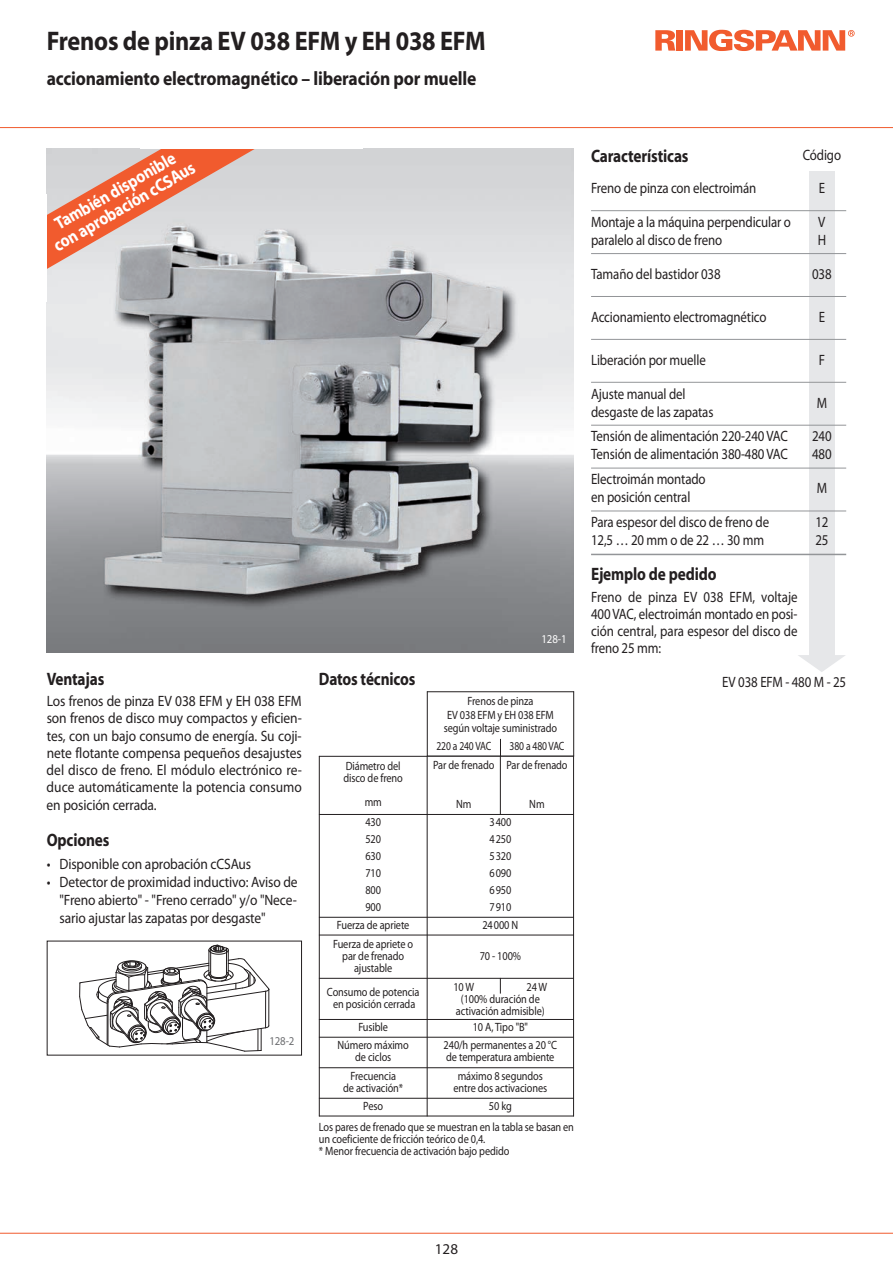
<style>
.page{position:relative;width:893px;height:1263px;background:#fff}
.page>*{position:absolute;margin:0;border:0;box-sizing:border-box;transform-origin:0 0}
.t1{font:700 27px "Myriad Pro";letter-spacing:-.01em;color:#231f20;scale:.9 1}
.t2{font:700 19.5px "Myriad Pro";letter-spacing:-.01em;color:#231f20;scale:.9 1}
.t3{font:700 18px/18px "Myriad Pro";color:#fff;text-align:center;scale:.88 1}
.t4{font:700 18px "Myriad Pro";letter-spacing:-.01em;color:#231f20;scale:.85 1}
.t5{font:700 18px "Myriad";letter-spacing:-.01em;color:#231f20;scale:.85 1}
.t6{font:15px/18px "Myriad Pro";letter-spacing:-.01em;color:#231f20;scale:.86 1}
.t7{font:15px/17.2px "Myriad Pro";letter-spacing:-.01em;color:#231f20;text-align:justify;scale:.9 1}
.t8{font:15px "Myriad Pro";letter-spacing:-.01em;color:#231f20}
.t9{font:12px/12px "Myriad Pro";letter-spacing:-.01em;color:#231f20;text-align:center;scale:.86 1}
.t10{font:12px "Myriad Pro";letter-spacing:-.01em;color:#231f20;scale:.8 1}
.t11{font:12px "Myriad";color:#fff;scale:.9 1}
.t12{font:12px "Myriad Pro";color:#6c6d70;scale:.9 1}
</style>
<div class="page">
<img style="left:47px;top:149px;width:527px;height:504px">
<hr style="left:0;top:1233px;width:893px;height:1px;background:#f15b2e">
<svg style="left:675px;top:30px;width:2px;height:21px"></svg>
<svg style="left:655px;top:30px;width:20px;height:21px"></svg>
<div style="left:677px;top:30px;width:6px;height:21px;background:#f15b2e"></div>
<svg style="left:685px;top:30px;width:170px;height:21px"></svg>
<svg style="left:0;top:128px;width:314px;height:169px;background:#d7bbb4"></svg>
<div style="left:140px;top:24px;width:223px;height:125px;background:#fff"></div>
<div style="left:0;top:194px;width:47px;height:107px;background:#fff"></div>
<hr style="left:0;top:127px;width:893px;height:1px;background:#f15b2e">
<div style="left:809px;top:171px;width:25px;height:489px;background:#e6e7e9"></div>
<svg style="left:798px;top:655px;width:47px;height:17px"></svg>
<svg style="left:79px;top:944px;width:190px;height:107px"></svg>
<hr style="left:591px;top:210px;width:255px;height:1px;background:#939598">
<hr style="left:591px;top:253px;width:255px;height:1px;background:#939598">
<hr style="left:591px;top:296px;width:255px;height:1px;background:#939598">
<hr style="left:591px;top:339px;width:255px;height:1px;background:#939598">
<hr style="left:591px;top:382px;width:255px;height:1px;background:#939598">
<hr style="left:591px;top:425px;width:255px;height:1px;background:#939598">
<hr style="left:591px;top:468px;width:255px;height:1px;background:#939598">
<hr style="left:591px;top:511px;width:255px;height:1px;background:#939598">
<hr style="left:591px;top:554px;width:255px;height:1px;background:#939598">
<hr style="left:427px;top:691px;width:1px;height:65px;background:#231f20">
<svg style="left:500px;top:739px;width:1px;height:17px"></svg>
<hr style="left:573px;top:691px;width:1px;height:65px;background:#231f20">
<hr style="left:427px;top:691px;width:147px;height:1px;background:#231f20">
<hr style="left:319px;top:756px;width:1px;height:360px;background:#231f20">
<hr style="left:427px;top:756px;width:1px;height:360px;background:#231f20">
<hr style="left:500px;top:756px;width:1px;height:59px;background:#231f20">
<svg style="left:500px;top:979px;width:1px;height:14px"></svg>
<hr style="left:573px;top:756px;width:1px;height:360px;background:#231f20">
<hr style="left:319px;top:756px;width:255px;height:1px;background:#231f20">
<hr style="left:319px;top:814px;width:255px;height:1px;background:#231f20">
<hr style="left:319px;top:917px;width:255px;height:1px;background:#231f20">
<hr style="left:319px;top:935px;width:255px;height:1px;background:#231f20">
<hr style="left:319px;top:978px;width:255px;height:1px;background:#231f20">
<hr style="left:319px;top:1019px;width:255px;height:1px;background:#231f20">
<hr style="left:319px;top:1037px;width:255px;height:1px;background:#231f20">
<hr style="left:319px;top:1067px;width:255px;height:1px;background:#231f20">
<hr style="left:319px;top:1098px;width:255px;height:1px;background:#231f20">
<hr style="left:319px;top:1116px;width:255px;height:1px;background:#231f20">
<h1 class="t1" style="left:47px;top:31px;width:489px">Frenos de pinza EV 038 EFM y EH 038 EFM</h1>
<h2 class="t2" style="left:47px;top:71px;width:479px">accionamiento electromagnético – liberación por muelle</h2>
<h3 class="t3" style="left:42px;top:224px;width:184px;rotate:-30deg">También disponible con aprobación cCSAus</h3>
<p class="t11" style="left:541px;top:634px;width:29px">128-1</p>
<h3 class="t4" style="left:591px;top:150px;width:116px">Características</h3>
<p class="t6" style="left:803px;top:147px;width:46px">Código</p>
<p class="t6" style="left:591px;top:180px;width:194px">Freno de pinza con electroimán</p>
<p class="t6" style="left:819px;top:180px;width:9px">E</p>
<p class="t6" style="left:591px;top:214px;width:234px">Montaje a la máquina perpendicular o paralelo al disco de freno</p>
<p class="t6" style="left:818px;top:214px;width:11px">V<br>H</p>
<p class="t6" style="left:591px;top:266px;width:152px">Tamaño del bastidor 038</p>
<p class="t6" style="left:812px;top:266px;width:24px">038</p>
<p class="t6" style="left:591px;top:309px;width:206px">Accionamiento electromagnético</p>
<p class="t6" style="left:819px;top:309px;width:9px">E</p>
<p class="t6" style="left:591px;top:352px;width:135px">Liberación por muelle</p>
<p class="t6" style="left:819px;top:352px;width:9px">F</p>
<p class="t6" style="left:591px;top:386px;width:144px">Ajuste manual del desgaste de las zapatas</p>
<p class="t6" style="left:817px;top:395px;width:14px">M</p>
<p class="t6" style="left:591px;top:429px;width:230px">Tensión de alimentación 220-240 VAC<br>Tensión de alimentación 380-480 VAC</p>
<p class="t6" style="left:812px;top:428px;width:24px">240<br>480</p>
<p class="t6" style="left:591px;top:471px;width:135px">Electroimán montado en posición central</p>
<p class="t6" style="left:817px;top:480px;width:14px">M</p>
<p class="t6" style="left:591px;top:514px;width:209px">Para espesor del disco de freno de<br>12,5 … 20 mm o de 22 … 30 mm</p>
<p class="t6" style="left:815px;top:514px;width:17px">12<br>25</p>
<h3 class="t4" style="left:591px;top:567px;width:149px">Ejemplo de pedido</h3>
<p class="t6" style="left:591px;top:589px;width:242px;line-height:17.2px;text-align:justify">Freno de pinza EV 038 EFM, voltaje 400 VAC, electroimán montado en posi&shy;ción central, para espesor del disco de freno 25 mm:</p>
<h3 class="t5" style="left:47px;top:672px;width:69px">Ventajas</h3>
<p class="t7" style="left:47px;top:694px;width:285px">Los frenos de pinza EV 038 EFM y EH 038 EFM son frenos de disco muy compactos y eficien&shy;tes, con un bajo consumo de energía. Su coji&shy;nete flotante compensa pequeños desajustes del disco de freno. El módulo electrónico re&shy;duce automáticamente la potencia consumo en posición cerrada.</p>
<h3 class="t5" style="left:47px;top:833px;width:75px">Opciones</h3>
<p class="t7" style="left:47px;top:856px;width:229px">• Disponible con aprobación cCSAus</p>
<p class="t7" style="left:60px;top:874px;width:266px;line-height:18px;text-indent:-13px">• Detector de proximidad inductivo: Aviso de "Freno abierto" - "Freno cerrado" y/o "Nece&shy;sario ajustar las zapatas por desgaste"</p>
<p class="t12" style="left:269px;top:1036px;width:29px">128-2</p>
<h3 class="t5" style="left:319px;top:672px;width:115px">Datos técnicos</h3>
<p class="t6" style="left:722px;top:674px;width:146px">EV 038 EFM - 480 M - 25</p>
<p class="t9" style="left:343px;top:761px;width:71px;text-align:left">Diámetro del disco de freno</p>
<p class="t9" style="left:365px;top:797px;width:21px">mm</p>
<p class="t9" style="left:444px;top:695px;width:133px;line-height:13.5px">Frenos de pinza<br>EV 038 EFM y EH 038 EFM según voltaje suministrado</p>
<p class="t10" style="left:436px;top:742px;width:70px">220 a 240 VAC</p>
<p class="t10" style="left:510px;top:742px;width:70px">380 a 480 VAC</p>
<p class="t9" style="left:433px;top:760px;width:73px">Par de frenado</p>
<p class="t9" style="left:456px;top:799px;width:19px">Nm</p>
<p class="t9" style="left:506px;top:760px;width:73px">Par de frenado</p>
<p class="t9" style="left:529px;top:799px;width:19px">Nm</p>
<p class="t9" style="left:365px;top:817px;width:20px">430</p>
<p class="t9" style="left:489px;top:817px;width:27px">3 400</p>
<p class="t9" style="left:365px;top:834px;width:20px">520</p>
<p class="t9" style="left:489px;top:834px;width:27px">4 250</p>
<p class="t9" style="left:365px;top:851px;width:20px">630</p>
<p class="t9" style="left:489px;top:851px;width:27px">5 320</p>
<p class="t9" style="left:365px;top:868px;width:20px">710</p>
<p class="t9" style="left:489px;top:868px;width:27px">6 090</p>
<p class="t9" style="left:365px;top:885px;width:20px">800</p>
<p class="t9" style="left:489px;top:885px;width:27px">6 950</p>
<p class="t9" style="left:365px;top:902px;width:20px">900</p>
<p class="t9" style="left:489px;top:902px;width:27px">7 910</p>
<p class="t9" style="left:337px;top:920px;width:86px">Fuerza de apriete</p>
<p class="t9" style="left:482px;top:920px;width:43px">24 000 N</p>
<p class="t9" style="left:333px;top:938px;width:95px">Fuerza de apriete o par de frenado ajustable</p>
<p class="t9" style="left:480px;top:950px;width:50px">70 - 100%</p>
<p class="t9" style="left:327px;top:987px;width:109px">Consumo de potencia en posición cerrada</p>
<p class="t9" style="left:453px;top:981px;width:26px">10 W</p>
<p class="t9" style="left:527px;top:981px;width:26px">24 W</p>
<p class="t9" style="left:461px;top:994px;width:93px">(100% duración de</p>
<p class="t9" style="left:456px;top:1006px;width:105px">activación admisible)</p>
<p class="t9" style="left:358px;top:1022px;width:36px">Fusible</p>
<p class="t9" style="left:473px;top:1022px;width:66px">10 A, Tipo "B"</p>
<p class="t9" style="left:338px;top:1040px;width:84px">Número máximo de ciclos</p>
<p class="t9" style="left:444px;top:1040px;width:133px;text-align:left">240/h permanentes a 20 °C de temperatura ambiente</p>
<p class="t9" style="left:343px;top:1071px;width:71px">Frecuencia<br>de activación*</p>
<p class="t9" style="left:453px;top:1071px;width:110px">máximo 8 segundos entre dos activaciones</p>
<p class="t9" style="left:363px;top:1101px;width:25px">Peso</p>
<p class="t9" style="left:489px;top:1101px;width:28px">50 kg</p>
<p class="t9" style="left:319px;top:1121px;width:298px;text-align:left">Los pares de frenado que se muestran en la tabla se basan en un coeficiente de fricción teórico de 0,4.<br>* Menor frecuencia de activación bajo pedido</p>
<p class="t8" style="left:435px;top:1244px;width:25px">128</p>
</div>
